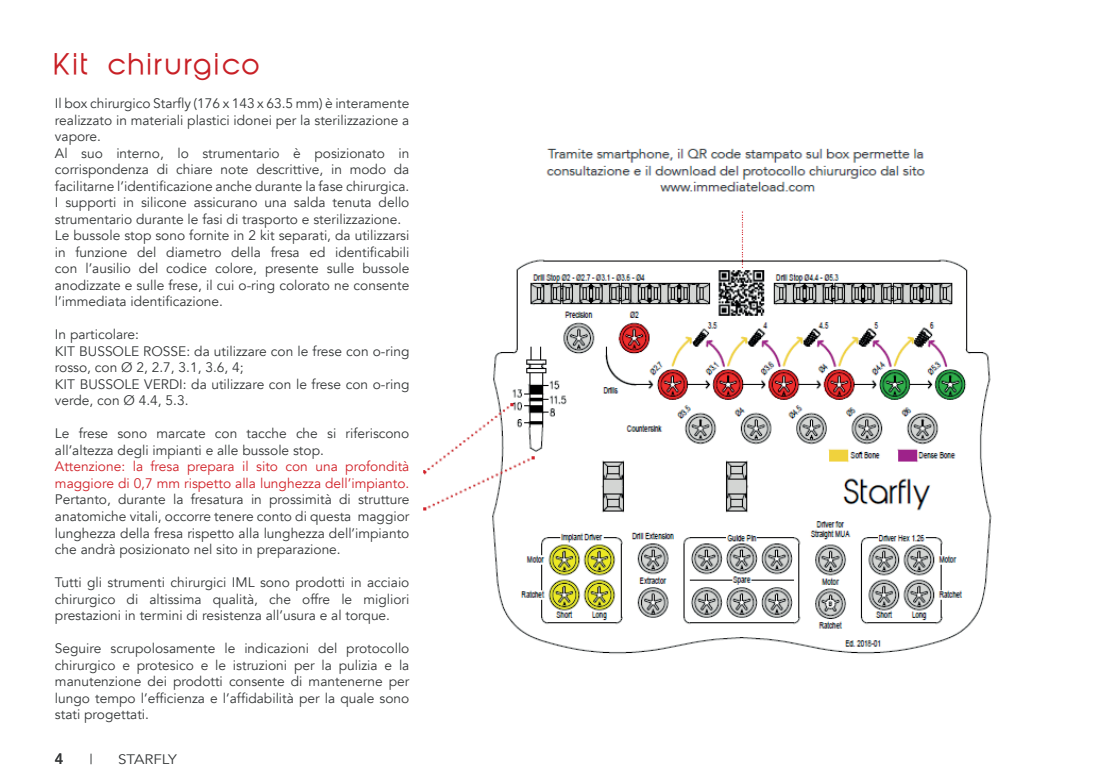
<style>
.page{position:relative;width:1099px;height:780px;background:#fff}
.page>*{position:absolute;margin:0;border:0;box-sizing:border-box;transform-origin:0 0}
.t1{font:27.5px "Abeatby Kai";letter-spacing:.11em;color:#c82026}
.t2{font:500 15px "Avenir";color:#353839}
.t3{font:13.75px/16.5px "Avenir";color:#353839}
.t4{font:13.75px/16.5px "Avenir";color:#d1232a}
.t5{font:13.75px "Avenir";color:#353839;scale:1.1 1}
</style>
<div class="page">
<img style="left:423px;top:148px;width:569px;height:506px">
<h1 class="t1" style="left:55px;top:53px;width:207px">Kit chirurgico</h1>
<p class="t3" style="left:55px;top:95px;width:356px">Il box chirurgico Starfly (176 x 143 x 63.5 mm) è interamente realizzato in materiali plastici idonei per la sterilizzazione a vapore.<br>Al suo interno, lo strumentario è posizionato in corrispondenza di chiare note descrittive, in modo da facilitarne l’identificazione anche durante la fase chirurgica.<br>I supporti in silicone assicurano una salda tenuta dello strumentario durante le fasi di trasporto e sterilizzazione.<br>Le bussole stop sono fornite in 2 kit separati, da utilizzarsi in funzione del diametro della fresa ed identificabili con l’ausilio del codice colore, presente sulle bussole anodizzate e sulle frese, il cui o-ring colorato ne consente l’immediata identificazione.</p>
<p class="t3" style="left:55px;top:326px;width:356px">In particolare:<br>KIT BUSSOLE ROSSE: da utilizzare con le frese con o-ring rosso, con Ø 2, 2.7, 3.1, 3.6, 4;<br>KIT BUSSOLE VERDI: da utilizzare con le frese con o-ring verde, con Ø 4.4, 5.3.</p>
<p class="t3" style="left:55px;top:425px;width:356px">Le frese sono marcate con tacche che si riferiscono all’altezza degli impianti e alle bussole stop.</p>
<p class="t4" style="left:55px;top:458px;width:356px">Attenzione: la fresa prepara il sito con una profondità maggiore di 0,7 mm rispetto alla lunghezza dell’impianto.</p>
<p class="t3" style="left:55px;top:491px;width:356px;text-align:justify">Pertanto, durante la fresatura in prossimità di strutture anatomiche vitali, occorre tenere conto di questa maggior lunghezza della fresa rispetto alla lunghezza dell’impianto che andrà posizionato nel sito in preparazione.</p>
<p class="t3" style="left:55px;top:574px;width:356px;text-align:justify">Tutti gli strumenti chirurgici IML sono prodotti in acciaio chirurgico di altissima qualità, che offre le migliori prestazioni in termini di resistenza all’usura e al torque.</p>
<p class="t3" style="left:55px;top:640px;width:356px;text-align:justify">Seguire scrupolosamente le indicazioni del protocollo chirurgico e protesico e le istruzioni per la pulizia e la manutenzione dei prodotti consente di mantenerne per lungo tempo l’efficienza e l’affidabilità per la quale sono stati progettati.</p>
<p class="t2" style="left:55px;top:745px;width:10px">4</p>
<p class="t5" style="left:89px;top:750px;width:5px">|</p>
<p class="t5" style="left:118px;top:750px;width:55px">STARFLY</p>
</div>
